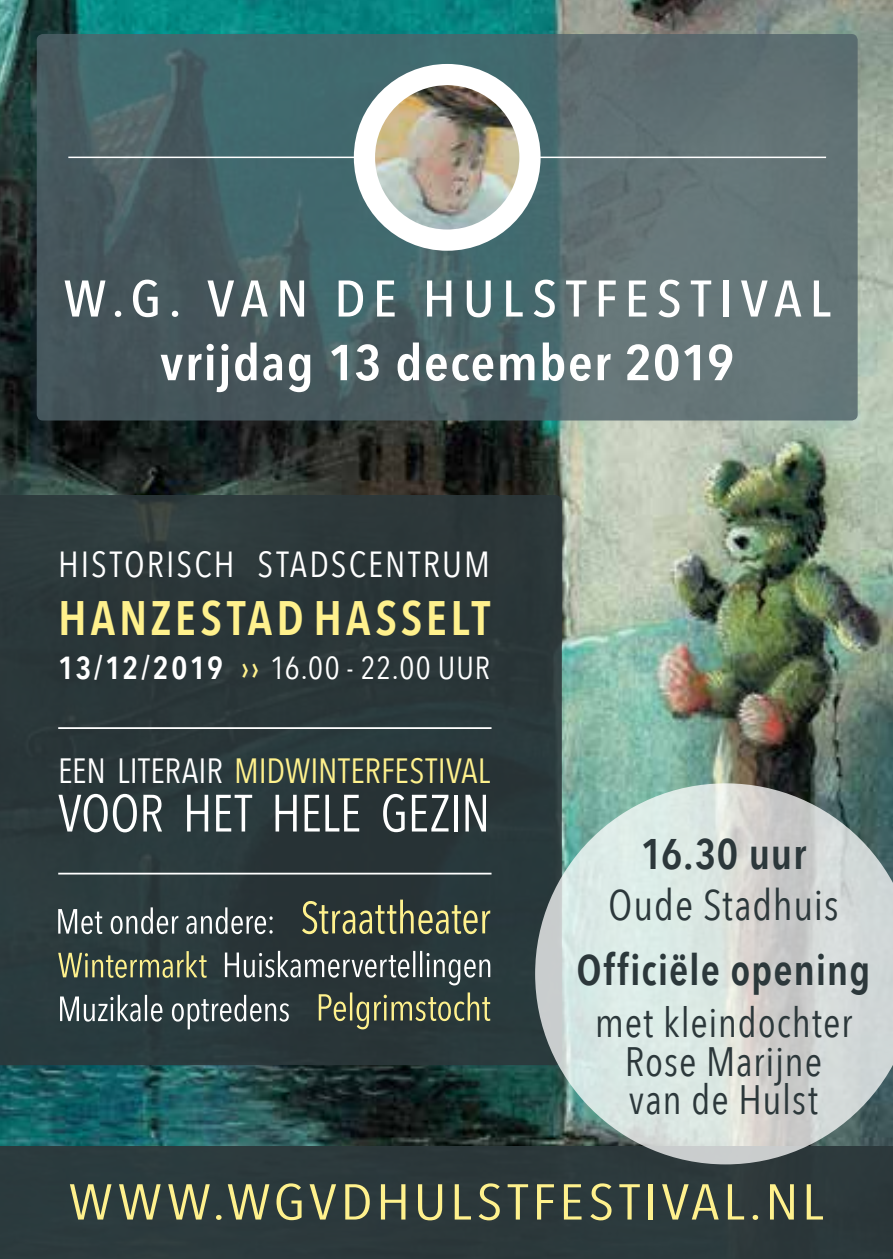
<style>
.page{position:relative;width:893px;height:1259px;background:#fff}
.page>*{position:absolute;margin:0;border:0;box-sizing:border-box;transform-origin:0 0}
.t1{font:51.9px "Avenir Next Condensed";letter-spacing:-.005em;color:#fff}
.t2{font:500 51px "Avenir Next Condensed";letter-spacing:.135em;color:#fff;scale:1.12 1}
.t3{font:49.8px "Avenir Next Condensed";letter-spacing:.065em;color:#fff18d;scale:1.2 1}
.t4{font:600 49.8px "Avenir Next Condensed";letter-spacing:.025em;color:#fff;scale:1.1 1}
.t5{font:600 48.3px "Avenir Next Condensed";letter-spacing:.08em;color:#fff18d}
.t6{font:600 42.6px "Avenir Next Condensed";letter-spacing:.02em;color:#2c383b}
.t7{font:42.6px "Avenir Next Condensed";letter-spacing:.015em;color:#2c383b}
.t8{font:41.1px/38.1px "Avenir Next Condensed";letter-spacing:.02em;color:#2c383b;text-align:center}
.t9{font:36.3px "Avenir Next Condensed";letter-spacing:.055em;color:#fff}
.t10{font:35.1px "Avenir Next Condensed";letter-spacing:.005em;color:#fff18d}
.t11{font:31.8px "Avenir Next Condensed";letter-spacing:.035em;color:#fff}
.s1{font-weight:600}
.s2{font-weight:600;color:#fff18d}
.s3{color:#fff}
</style>
<div class="page">
<img style="left:0;top:0;width:893px;height:1145px">
<svg style="left:37px;top:34px;width:821px;height:386px;background:#51676b"></svg>
<hr style="left:68px;top:157px;width:758px;height:1px;background:#fff">
<img style="left:365px;top:75px;width:165px;height:165px">
<div style="left:354px;top:64px;width:187px;height:187px;border:21px solid #fff;border-radius:50%"></div>
<div style="left:0;top:1145px;width:893px;height:114px;background:#2c383b"></div>
<div style="left:0;top:495px;width:562px;height:570px;background:#2a3739"></div>
<hr style="left:58px;top:727px;width:433px;height:2px;background:#fff">
<hr style="left:58px;top:872px;width:433px;height:2px;background:#fff">
<svg style="left:58px;top:951px;width:149px;height:27px;background:#5d6650"></svg>
<svg style="left:319px;top:992px;width:171px;height:37px;background:#525a48"></svg>
<svg style="left:60px;top:995px;width:229px;height:34px;background:#536063"></svg>
<svg style="left:302px;top:899px;width:188px;height:35px;background:#5c624c"></svg>
<svg style="left:58px;top:907px;width:215px;height:27px;background:#5c6769"></svg>
<svg style="left:225px;top:951px;width:265px;height:34px;background:#525c5e"></svg>
<svg style="left:535px;top:783px;width:358px;height:381px;background:#bac6c3"></svg>
<p class="t2" style="left:64px;top:268px;width:686px">W.G. VAN DE HULSTFESTIVAL</p>
<p class="t4" style="left:160px;top:320px;width:523px">vrijdag 13 december 2019</p>
<p class="t9" style="left:58px;top:534px;width:433px">HISTORISCH STADSCENTRUM</p>
<p class="t5" style="left:58px;top:577px;width:433px">HANZESTAD HASSELT</p>
<p class="t11" style="left:58px;top:641px;width:433px"><span class="s1">13/12/2019</span> <span class="s2">››</span> 16.00 - 22.00 UUR</p>
<p class="t10" style="left:58px;top:741px;width:433px"><span class="s3">EEN LITERAIR</span> MIDWINTERFESTIVAL</p>
<p class="t1" style="left:58px;top:769px;width:433px">VOOR HET HELE GEZIN</p>
<p class="t6" style="left:641px;top:817px;width:167px">16.30 uur</p>
<p class="t7" style="left:608px;top:868px;width:232px">Oude Stadhuis</p>
<p class="t6" style="left:576px;top:933px;width:295px">Officiële opening</p>
<p class="t8" style="left:595px;top:1002px;width:259px">met kleindochter<br>Rose Marijne van de Hulst</p>
<p class="t3" style="left:69px;top:1159px;width:630px">WWW.WGVDHULSTFESTIVAL.NL</p>
</div>
